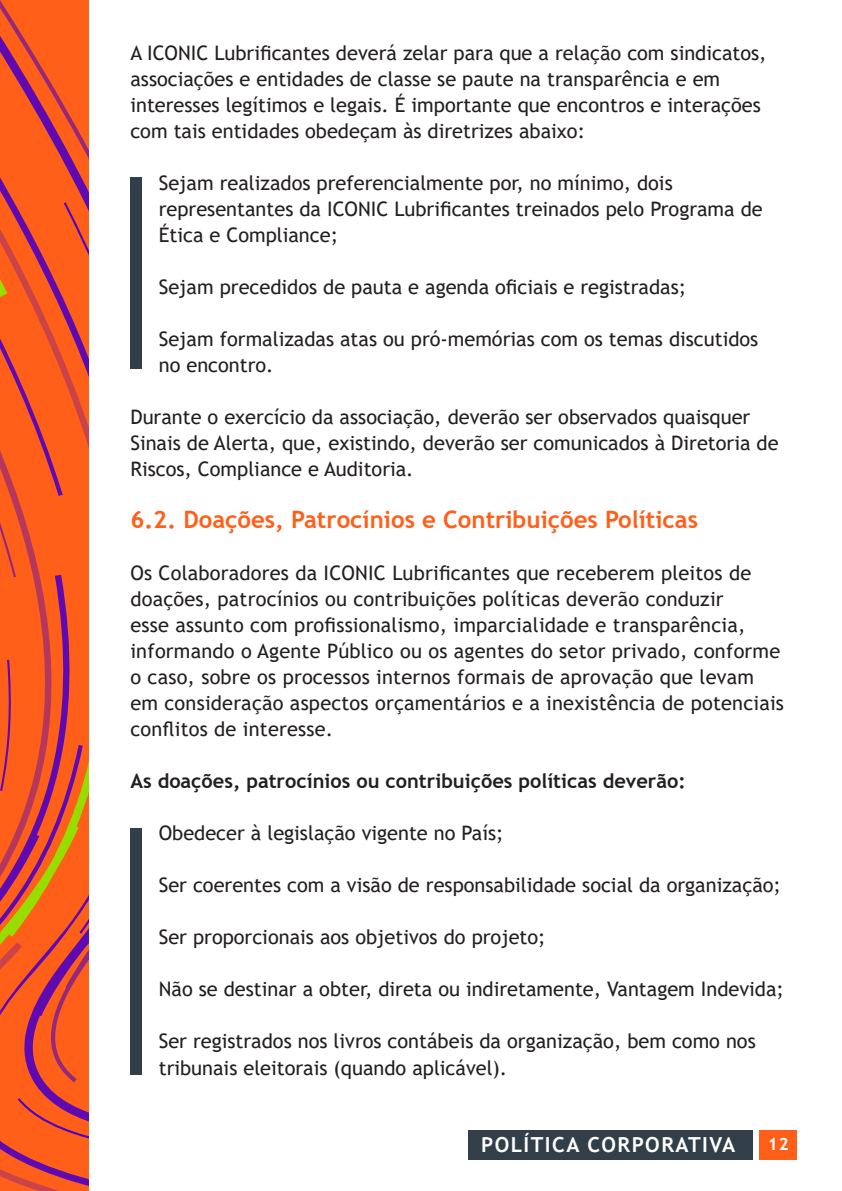
<style>
.page{position:relative;width:842px;height:1191px;background:#fff}
.page>*{position:absolute;margin:0;border:0;box-sizing:border-box;transform-origin:0 0}
.t1{font:700 24px "Trebuchet MS";color:#ff5f19}
.t2{font:700 20.8px "Trebuchet MS";letter-spacing:.07em;color:#fff}
.t3{font:20px/26px "Trebuchet MS";color:#231f20}
.t4{font:700 20px "Trebuchet MS";color:#231f20}
.t5{font:700 17px "Trebuchet MS";color:#fff}
</style>
<div class="page">
<svg style="left:0;top:0;width:88px;height:1191px;background:#e9562a"></svg>
<div style="left:469px;top:1130px;width:284px;height:29px;background:#333f48"></div>
<div style="left:759px;top:1130px;width:38px;height:29px;background:#ff5f19"></div>
<div style="left:130px;top:177px;width:12px;height:192px;background:#333f48"></div>
<div style="left:130px;top:828px;width:12px;height:246px;background:#333f48"></div>
<p class="t3" style="left:130px;top:40px;width:638px">A ICONIC Lubrificantes deverá zelar para que a relação com sindicatos, associações e entidades de classe se paute na transparência e em interesses legítimos e legais. É importante que encontros e interações com tais entidades obedeçam às diretrizes abaixo:</p>
<p class="t3" style="left:159px;top:170px;width:605px">Sejam realizados preferencialmente por, no mínimo, dois representantes da ICONIC Lubrificantes treinados pelo Programa de<br>Ética e Compliance;</p>
<p class="t3" style="left:159px;top:274px;width:529px">Sejam precedidos de pauta e agenda oficiais e registradas;</p>
<p class="t3" style="left:159px;top:326px;width:601px">Sejam formalizadas atas ou pró-memórias com os temas discutidos no encontro.</p>
<p class="t3" style="left:130px;top:404px;width:650px">Durante o exercício da associação, deverão ser observados quaisquer<br>Sinais de Alerta, que, existindo, deverão ser comunicados à Diretoria de<br>Riscos, Compliance e Auditoria.</p>
<p class="t1" style="left:130px;top:505px;width:569px">6.2. Doações, Patrocínios e Contribuições Políticas</p>
<p class="t3" style="left:130px;top:560px;width:655px">Os Colaboradores da ICONIC Lubrificantes que receberem pleitos de doações, patrocínios ou contribuições políticas deverão conduzir<br>esse assunto com profissionalismo, imparcialidade e transparência, informando o Agente Público ou os agentes do setor privado, conforme o caso, sobre os processos internos formais de aprovação que levam em consideração aspectos orçamentários e a inexistência de potenciais conflitos de interesse.</p>
<p class="t4" style="left:130px;top:769px;width:557px">As doações, patrocínios ou contribuições políticas deverão:</p>
<p class="t3" style="left:159px;top:820px;width:346px">Obedecer à legislação vigente no País;</p>
<p class="t3" style="left:159px;top:872px;width:624px">Ser coerentes com a visão de responsabilidade social da organização;</p>
<p class="t3" style="left:159px;top:924px;width:388px">Ser proporcionais aos objetivos do projeto;</p>
<p class="t3" style="left:159px;top:976px;width:627px">Não se destinar a obter, direta ou indiretamente, Vantagem Indevida;</p>
<p class="t3" style="left:159px;top:1028px;width:598px">Ser registrados nos livros contábeis da organização, bem como nos tribunais eleitorais (quando aplicável).</p>
<p class="t2" style="left:481px;top:1131px;width:256px">POLÍTICA CORPORATIVA</p>
<p class="t5" style="left:768px;top:1133px;width:23px">12</p>
</div>
